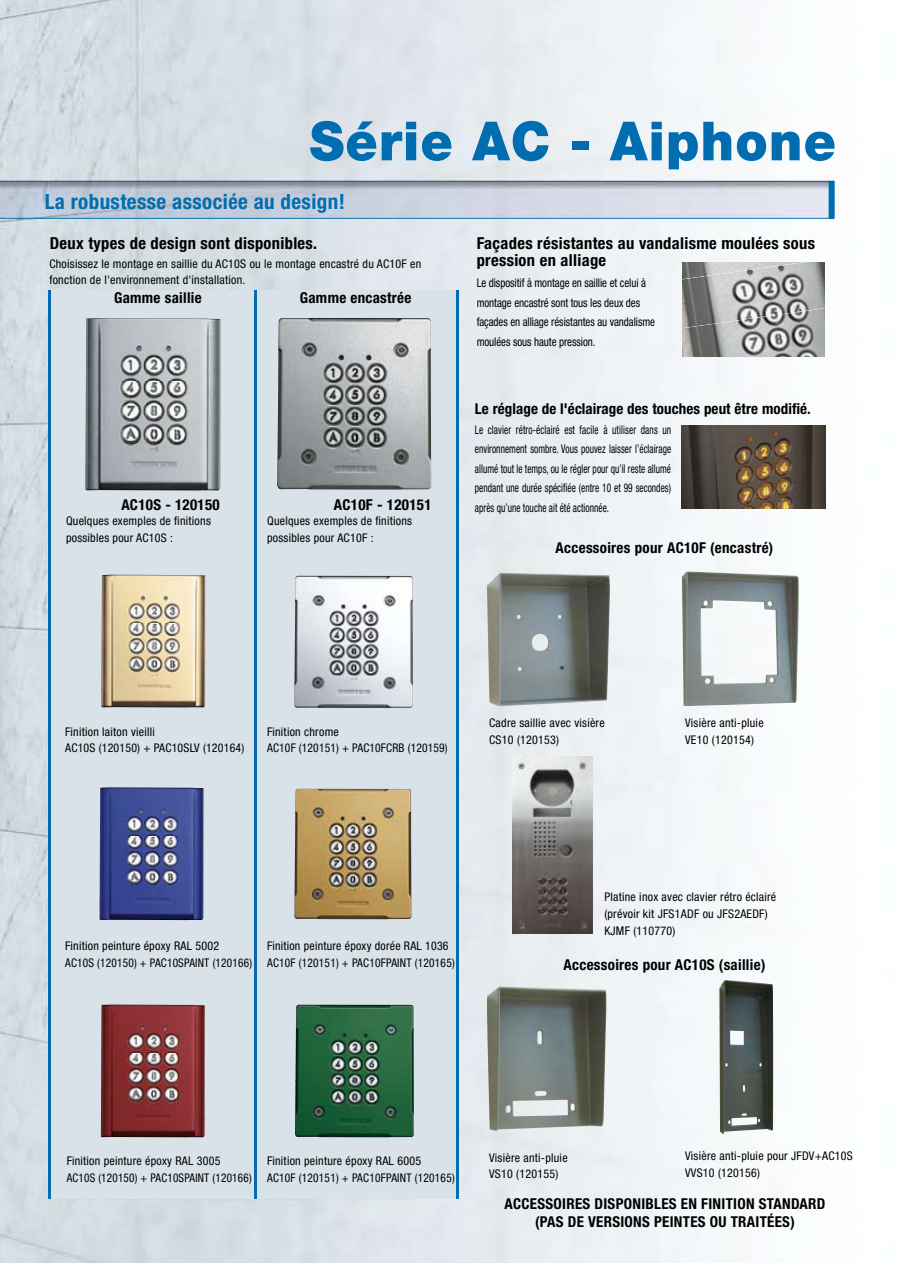
<style>
.page{position:relative;width:900px;height:1263px;background:#fff}
.page>*{position:absolute;margin:0;border:0;box-sizing:border-box;transform-origin:0 0}
.t1{font:900 54px "Helvetica Neue LT Pro";letter-spacing:.02em;color:#006db0;scale:.96 1}
.t2{font:700 condensed 21px "Helvetica Neue LT Pro";letter-spacing:.02em;color:#006db0}
.t3{font:700 condensed 16.5px/16.6px "Helvetica Neue LT Pro";letter-spacing:.02em;color:#000}
.t4{font:700 condensed 15px/18px "Helvetica Neue LT Pro";letter-spacing:.02em;color:#000;text-align:center}
.t5{font:condensed 12px/16.6px "Helvetica Neue LT Pro";letter-spacing:.02em;color:#000}
.t6{font:condensed 12px/19.5px "Helvetica Neue LT Pro";letter-spacing:.02em;color:#000;text-align:justify;scale:.78 1}
.t7{font:condensed 12px/19.5px "Helvetica Neue LT Pro";letter-spacing:-.005em;color:#000;scale:.91 1}
</style>
<div class="page">
<img style="left:0;top:0;width:837px;height:1263px">
<div style="left:49px;top:290px;width:407px;height:909px;background:#d9e2e8"></div>
<img style="left:294px;top:576px;width:119px;height:132px">
<img style="left:486px;top:986px;width:121px;height:145px">
<img style="left:719px;top:980px;width:54px;height:154px">
<img style="left:487px;top:572px;width:123px;height:134px">
<img style="left:681px;top:425px;width:144px;height:83px">
<img style="left:85px;top:318px;width:136px;height:172px">
<img style="left:277px;top:318px;width:154px;height:171px">
<img style="left:682px;top:262px;width:142px;height:19px">
<img style="left:682px;top:281px;width:142px;height:75px">
<svg style="left:0;top:181px;width:834px;height:37px;background:#bdc7d6"></svg>
<img style="left:101px;top:575px;width:104px;height:132px">
<img style="left:100px;top:787px;width:104px;height:133px">
<img style="left:294px;top:789px;width:117px;height:130px">
<img style="left:101px;top:1004px;width:104px;height:133px">
<img style="left:295px;top:1005px;width:119px;height:132px">
<img style="left:513px;top:757px;width:79px;height:177px">
<img style="left:682px;top:571px;width:117px;height:135px">
<hr style="left:49px;top:290px;width:2px;height:909px;background:#006db0">
<hr style="left:456px;top:290px;width:2px;height:909px;background:#006db0">
<hr style="left:254px;top:290px;width:2px;height:909px;background:#006db0">
<h1 class="t1" style="left:310px;top:109px;width:550px">Série AC - Aiphone</h1>
<h2 class="t2" style="left:45px;top:189px;width:302px">La robustesse associée au design!</h2>
<h3 class="t3" style="left:50px;top:235px;width:269px">Deux types de design sont disponibles.</h3>
<h3 class="t3" style="left:477px;top:235px;width:340px">Façades résistantes au vandalisme moulées sous pression en alliage</h3>
<p class="t5" style="left:49px;top:255px;width:373px">Choisissez le montage en saillie du AC10S ou le montage encastré du AC10F en fonction de l'environnement d'installation.</p>
<p class="t7" style="left:477px;top:273px;width:198px">Le dispositif à montage en saillie et celui à montage encastré sont tous les deux des façades en alliage résistantes au vandalisme moulées sous haute pression.</p>
<p class="t4" style="left:114px;top:289px;width:89px">Gamme saillie</p>
<p class="t4" style="left:300px;top:289px;width:113px">Gamme encastrée</p>
<p class="t4" style="left:121px;top:496px;width:100px">AC10S - 120150</p>
<p class="t4" style="left:334px;top:496px;width:99px">AC10F - 120151</p>
<p class="t5" style="left:267px;top:513px;width:146px">Quelques exemples de finitions possibles pour AC10F :</p>
<p class="t5" style="left:66px;top:513px;width:146px">Quelques exemples de finitions possibles pour AC10S :</p>
<p class="t4" style="left:475px;top:400px;width:337px">Le réglage de l'éclairage des touches peut être modifié.</p>
<p class="t6" style="left:475px;top:420px;width:253px">Le clavier rétro-éclairé est facile à utiliser dans un environnement sombre. Vous pouvez laisser l’éclairage allumé tout le temps, ou le régler pour qu’il reste allumé pendant une durée spécifiée (entre 10 et 99 secondes) après qu’une touche ait été actionnée.</p>
<p class="t4" style="left:556px;top:538px;width:219px">Accessoires pour AC10F (encastré)</p>
<p class="t5" style="left:65px;top:723px;width:181px">Finition laiton vieilli<br>AC10S (120150) + PAC10SLV (120164)</p>
<p class="t5" style="left:489px;top:714px;width:117px">Cadre saillie avec visière<br>CS10 (120153)</p>
<p class="t5" style="left:267px;top:723px;width:182px">Finition chrome<br>AC10F (120151) + PAC10FCRB (120159)</p>
<p class="t5" style="left:685px;top:714px;width:80px">Visière anti-pluie<br>VE10 (120154)</p>
<p class="t5" style="left:65px;top:937px;width:188px">Finition peinture époxy RAL 5002<br>AC10S (120150) + PAC10SPAINT (120166)</p>
<p class="t5" style="left:267px;top:937px;width:189px">Finition peinture époxy dorée RAL 1036<br>AC10F (120151) + PAC10FPAINT (120165)</p>
<p class="t5" style="left:604px;top:888px;width:173px">Platine inox avec clavier rétro éclairé (prévoir kit JFS1ADF ou JFS2AEDF)<br>KJMF (110770)</p>
<p class="t4" style="left:564px;top:956px;width:203px">Accessoires pour AC10S (saillie)</p>
<p class="t5" style="left:67px;top:1153px;width:186px">Finition peinture époxy RAL 3005<br>AC10S (120150) + PAC10SPAINT (120166)</p>
<p class="t5" style="left:267px;top:1153px;width:189px">Finition peinture époxy RAL 6005<br>AC10F (120151) + PAC10FPAINT (120165)</p>
<p class="t5" style="left:489px;top:1149px;width:80px">Visière anti-pluie<br>VS10 (120155)</p>
<p class="t5" style="left:685px;top:1148px;width:169px">Visière anti-pluie pour JFDV+AC10S<br>VVS10 (120156)</p>
<p class="t4" style="left:504px;top:1194px;width:322px">ACCESSOIRES DISPONIBLES EN FINITION STANDARD (PAS DE VERSIONS PEINTES OU TRAITÉES)</p>
</div>
